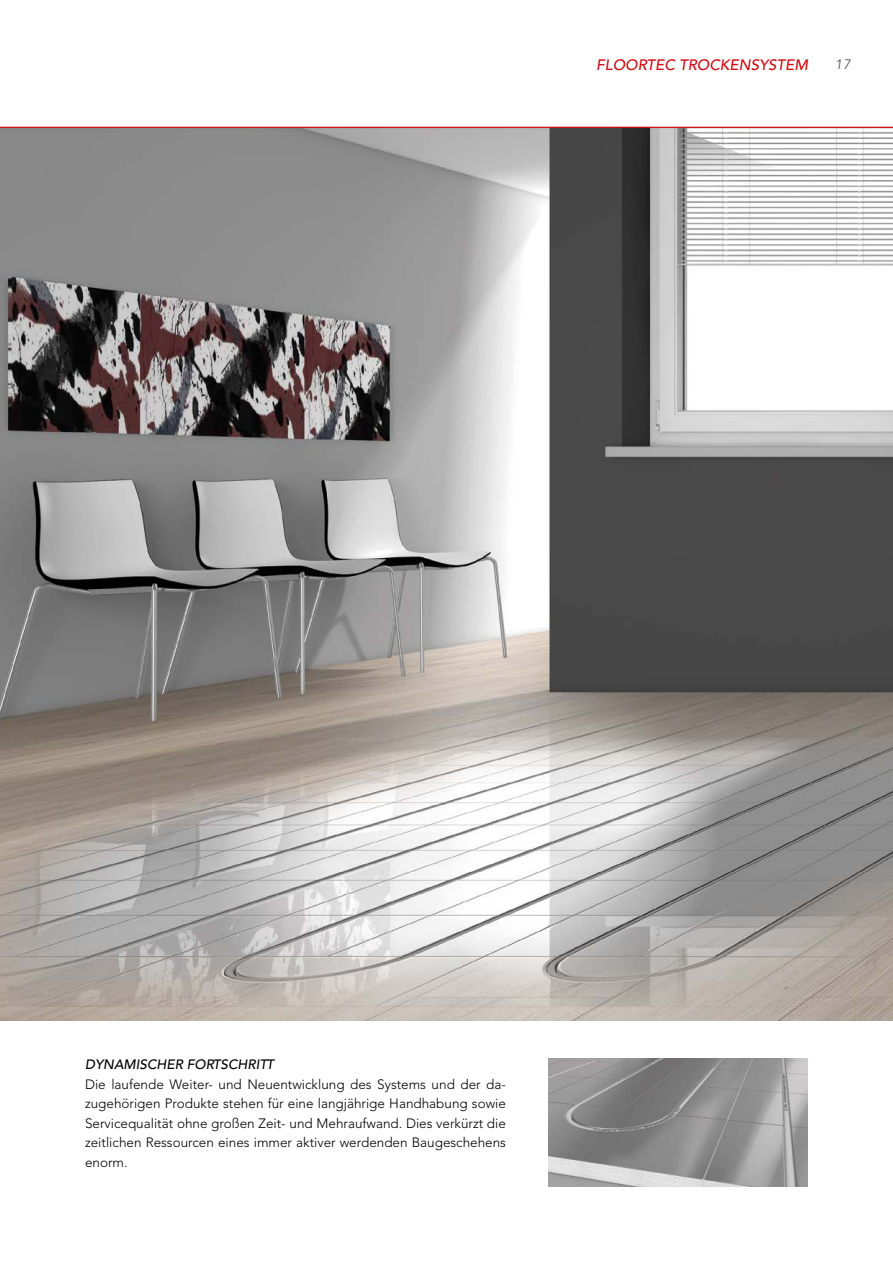
<style>
.page{position:relative;width:893px;height:1263px;background:#fff}
.page>*{position:absolute;margin:0;border:0;box-sizing:border-box;transform-origin:0 0}
.t1{font:italic 500 15px "Avenir";color:#d20a11}
.t2{font:300 13.5px/19.5px "Avenir";color:#000;text-align:justify}
.t3{font:italic 500 13.5px "Avenir LTCE";color:#000}
.t4{font:italic 300 13.5px "Avenir";color:#3c3c3b}
</style>
<div class="page">
<img style="left:0;top:128px;width:893px;height:892px">
<hr style="left:0;top:127px;width:893px;height:1px;background:#d20a11">
<hr style="left:0;top:893px;width:1px;height:127px;background:#d20a11">
<img style="left:549px;top:1059px;width:259px;height:127px">
<p class="t1" style="left:596px;top:56px;width:213px">FLOORTEC TROCKENSYSTEM</p>
<p class="t4" style="left:835px;top:56px;width:17px">17</p>
<p class="t3" style="left:85px;top:1057px;width:190px">DYNAMISCHER FORTSCHRITT</p>
<p class="t2" style="left:85px;top:1074px;width:422px">Die laufende Weiter- und Neuentwicklung des Systems und der da&shy;zugehörigen Produkte stehen für eine langjährige Handhabung sowie Servicequalität ohne großen Zeit- und Mehraufwand. Dies verkürzt die zeitlichen Ressourcen eines immer aktiver werdenden Baugeschehens enorm.</p>
</div>
